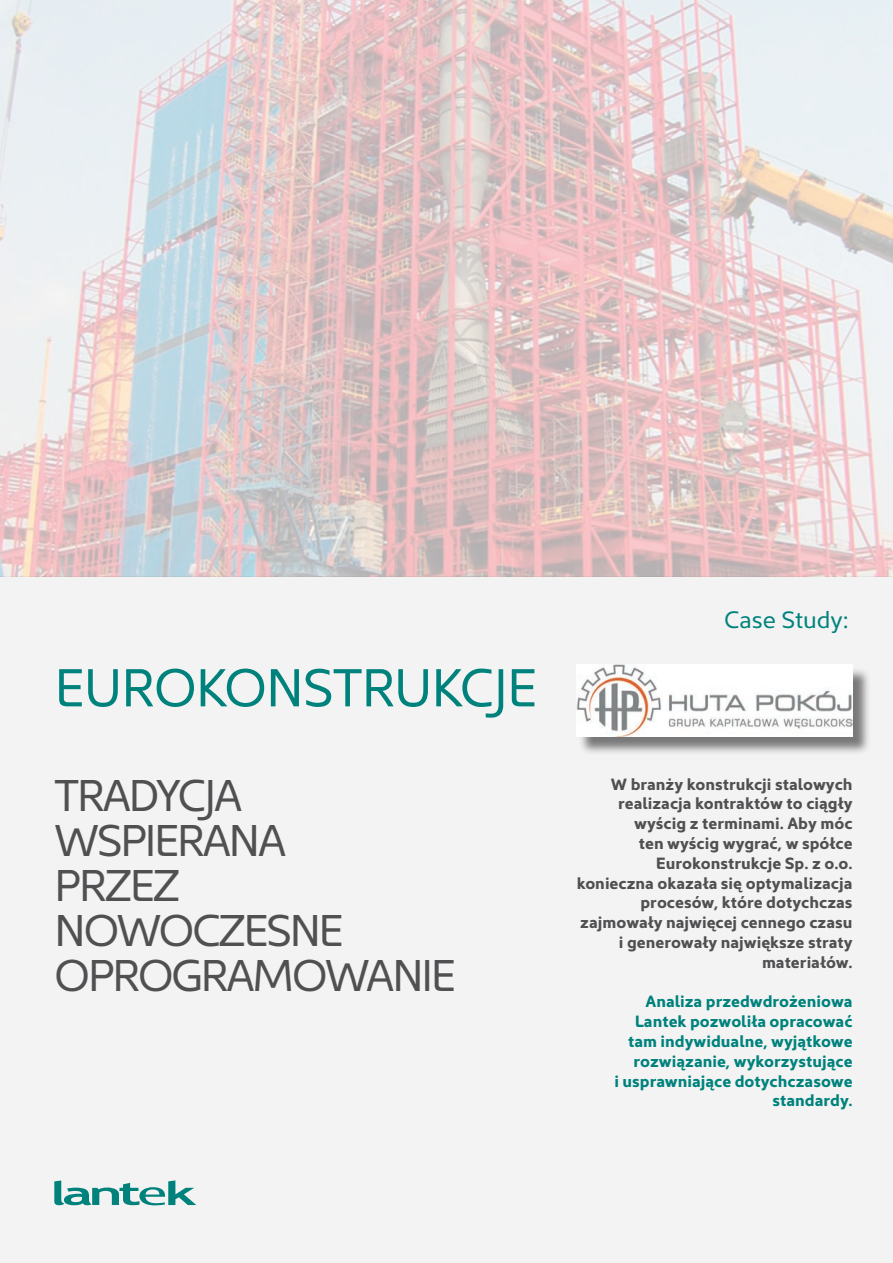
<style>
.page{position:relative;width:893px;height:1263px;background:#fff}
.page>*{position:absolute;margin:0;border:0;box-sizing:border-box;transform-origin:0 0}
.t1{font:54px "Kyrial Sans Pro";letter-spacing:-.025em;color:#00827c}
.t2{font:45px/45px "Kyrial Sans Pro";letter-spacing:-.06em;color:#505052}
.t3{font:24px "Kyrial Sans Pro";color:#00827c}
.t4{font:700 16.5px/19.8px "Kyrial Sans Pro";color:#505052;text-align:right}
.t5{font:700 16.5px/19.8px "Kyrial Sans Pro";color:#00827c;text-align:right}
</style>
<div class="page">
<img style="left:0;top:0;width:893px;height:577px">
<div style="left:0;top:577px;width:893px;height:686px;background:#f3f3f3"></div>
<svg style="left:54px;top:1180px;width:142px;height:25px"></svg>
<div style="left:579px;top:667px;width:292px;height:88px;background:#505052;opacity:.75"></div>
<img style="left:576px;top:664px;width:277px;height:72px">
<p class="t1" style="left:54px;top:651px;width:485px">EUROKONSTRUKCJE</p>
<p class="t2" style="left:54px;top:770px;width:403px">TRADYCJA<br>WSPIERANA<br>PRZEZ<br>NOWOCZESNE<br>OPROGRAMOWANIE</p>
<p class="t3" style="left:724px;top:603px;width:126px">Case Study:</p>
<p class="t4" style="left:577px;top:773px;width:277px">W branży konstrukcji stalowych realizacja kontraktów to ciągły wyścig z terminami. Aby móc<br>ten wyścig wygrać, w spółce<br>Eurokonstrukcje Sp. z o.o. konieczna okazała się optymalizacja procesów, które dotychczas zajmowały najwięcej cennego czasu i generowały największe straty materiałów.</p>
<p class="t5" style="left:614px;top:991px;width:240px">Analiza przedwdrożeniowa<br>Lantek pozwoliła opracować tam indywidualne, wyjątkowe rozwiązanie, wykorzystujące<br>i usprawniające dotychczasowe standardy.</p>
</div>
